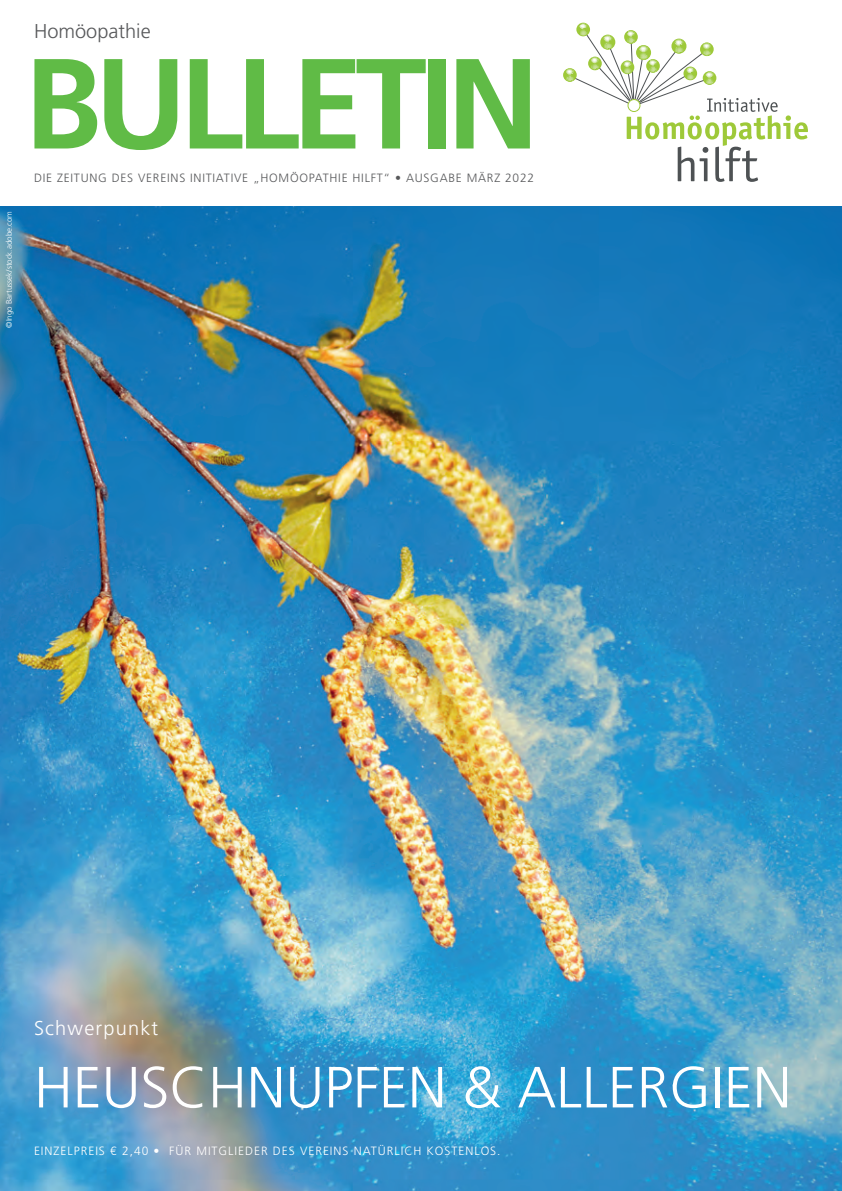
<style>
.page{position:relative;width:842px;height:1191px;background:#fff}
.page>*{position:absolute;margin:0;border:0;box-sizing:border-box;transform-origin:0 0}
.t1{font:700 128px "Frutiger";letter-spacing:-.06em;color:#60bb46}
.t2{font:300 58px "Frutiger";color:#fff}
.t3{font:300 20px "Frutiger";color:#57585a}
.t4{font:300 20px "Frutiger";letter-spacing:.06em;color:#fff}
.t5{font:300 12px "Frutiger";letter-spacing:.065em;color:#57585a}
.t6{font:300 12px "Frutiger";letter-spacing:.08em;color:#fff}
.t7{font:300 8px "Frutiger";color:#fff}
</style>
<div class="page">
<img style="left:0;top:206px;width:842px;height:985px">
<svg style="left:563px;top:68px;width:14px;height:14px"></svg>
<svg style="left:566px;top:23px;width:242px;height:159px"></svg>
<p class="t7" style="left:4px;top:328px;width:118px;rotate:-90deg">©Ingo Bartussek/stock.adobe.com</p>
<h3 class="t3" style="left:34px;top:19px;width:118px">Homöopathie</h3>
<h1 class="t1" style="left:24px;top:29px;width:517px">BULLETIN</h1>
<p class="t5" style="left:34px;top:171px;width:502px">DIE ZEITUNG DES VEREINS INITIATIVE „HOMÖOPATHIE HILFT“ • AUSGABE MÄRZ 2022</p>
<h3 class="t4" style="left:34px;top:1017px;width:126px">Schwerpunkt</h3>
<h2 class="t2" style="left:34px;top:1054px;width:759px">HEUSCHNUPFEN &amp; ALLERGIEN</h2>
<p class="t6" style="left:34px;top:1144px;width:468px">EINZELPREIS € 2,40 • FÜR MITGLIEDER DES VEREINS NATÜRLICH KOSTENLOS.</p>
</div>
